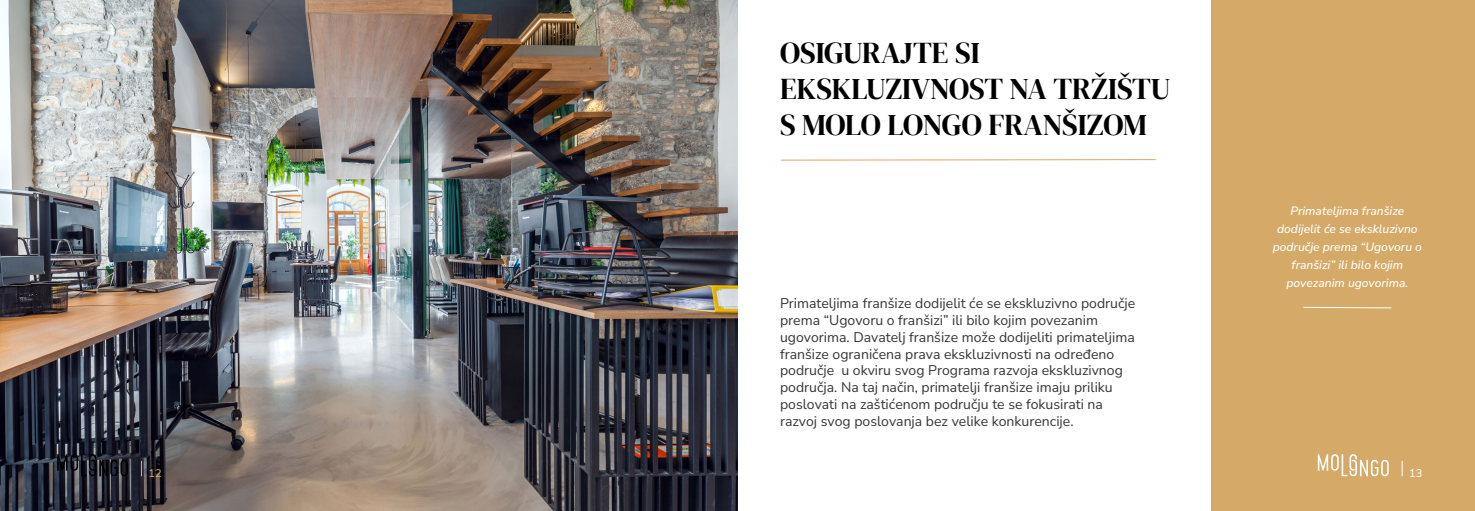
<style>
.page{position:relative;width:1475px;height:511px;background:#fff}
.page>*{position:absolute;margin:0;border:0;box-sizing:border-box;transform-origin:0 0}
.t1{font:30px/36px "DM Serif Display";letter-spacing:-.005em;color:#000}
.t2{font:200 14px/16.8px "Nunito Sans 12 pt";color:#363535}
.t3{font:italic 200 12px/18px "Nunito Sans 12 pt";color:#fff;text-align:center}
.t4{font:200 11px "Nunito Sans 12 pt";color:#d5aa69}
.t5{font:200 11px "Nunito Sans 12 pt";color:#fff}
</style>
<div class="page">
<div style="left:1210px;top:0;width:264px;height:510px;background:#d5aa69"></div>
<img style="left:0;top:0;width:737px;height:510px">
<svg style="left:1317px;top:454px;width:71px;height:22px"></svg>
<svg style="left:1401px;top:461px;width:1px;height:15px"></svg>
<svg style="left:57px;top:454px;width:71px;height:22px;background:#24272f"></svg>
<svg style="left:141px;top:460px;width:1px;height:16px"></svg>
<svg style="left:781px;top:159px;width:375px;height:2px"></svg>
<svg style="left:1303px;top:306px;width:88px;height:2px"></svg>
<h1 class="t1" style="left:780px;top:35px;width:391px">OSIGURAJTE SI<br>EKSKLUZIVNOST NA TRŽIŠTU<br>S MOLO LONGO FRANŠIZOM</h1>
<p class="t2" style="left:780px;top:294px;width:357px">Primateljima franšize dodijelit će se ekskluzivno područje prema “Ugovoru o franšizi” ili bilo kojim povezanim ugovorima. Davatelj franšize može dodijeliti primateljima franšize ograničena prava ekskluzivnosti na određeno područje u okviru svog Programa razvoja ekskluzivnog područja. Na taj način, primatelji franšize imaju priliku poslovati na zaštićenom području te se fokusirati na razvoj svog poslovanja bez velike konkurencije.</p>
<p class="t3" style="left:1272px;top:201px;width:151px">Primateljima franšize dodijelit će se ekskluzivno područje prema “Ugovoru o franšizi” ili bilo kojim povezanim ugovorima.</p>
<p class="t4" style="left:149px;top:465px;width:15px">12</p>
<p class="t5" style="left:1408px;top:465px;width:15px">13</p>
</div>
